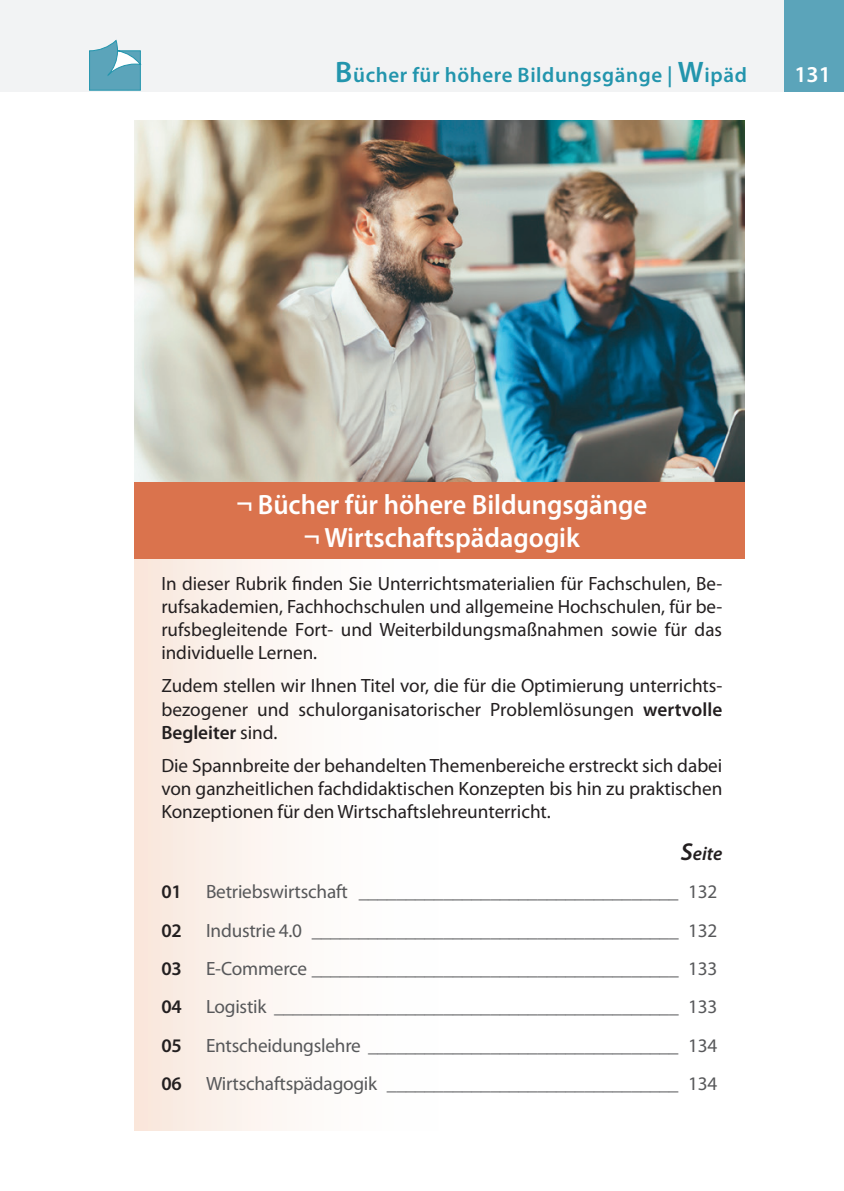
<style>
.page{position:relative;width:844px;height:1191px;background:#fff}
.page>*{position:absolute;margin:0;border:0;box-sizing:border-box;transform-origin:0 0}
.t1{font:600 28px/33.2px "Myriad Pro";color:#fff;text-align:center;scale:.96 1}
.t2{font:600 22.75px "Myriad Pro";color:#fff}
.Kopfzeile-rechts{font:600 21px "Myriad Pro";letter-spacing:.03em;color:#2395ad}
.Infotext{font:19.25px/23.1px "Myriad Pro";color:#231f20;text-align:justify}
.Numerierung_S__8{font:19.25px "Myriad Pro";letter-spacing:-.01em;color:#57585a}
.Numerierung_S__8-2{font:600 19.25px "Myriad Pro";letter-spacing:-.01em;color:#231f20}
.t3{font:italic 600 19.25px "Myriad Pro";color:#231f20}
.s1{font-size:29.75px}
.s2{font-weight:600}
.s3{font-size:24.5px}
</style>
<div class="page">
<div style="left:0;top:0;width:843px;height:92px;background:#f2f3f4"></div>
<svg style="left:89px;top:39px;width:53px;height:52px"></svg>
<div style="left:784px;top:0;width:59px;height:92px;background:#5ba4ba"></div>
<div style="left:134px;top:120px;width:307px;height:1010px;background:linear-gradient(to right,#f9e9df,#fff)"></div>
<img style="left:134px;top:120px;width:610px;height:362px">
<div style="left:134px;top:482px;width:610px;height:77px;background:#da734d"></div>
<p class="Kopfzeile-rechts" style="left:335px;top:61px;width:413px"><span class="s1">B</span>ücher für höhere Bildungsgänge | <span class="s1">W</span>ipäd</p>
<p class="t2" style="left:794px;top:60px;width:38px">131</p>
<p class="t1" style="left:236px;top:487px;width:429px">¬ Bücher für höhere Bildungsgänge ¬ Wirtschaftspädagogik</p>
<p class="Infotext" style="left:161px;top:572px;width:562px">In dieser Rubrik finden Sie Unterrichtsmaterialien für Fachschulen, Be&shy;rufsakademien, Fachhochschulen und allgemeine Hochschulen, für be&shy;rufsbegleitende Fort- und Weiterbildungsmaßnahmen sowie für das individuelle Lernen.</p>
<p class="Infotext" style="left:161px;top:674px;width:562px">Zudem stellen wir Ihnen Titel vor, die für die Optimierung unterrichts&shy;bezogener und schulorganisatorischer Problemlösungen <span class="s2">wertvolle Begleiter</span> sind.</p>
<p class="Infotext" style="left:161px;top:753px;width:562px">Die Spannbreite der behandelten Themenbereiche erstreckt sich dabei von ganzheitlichen fachdidaktischen Konzepten bis hin zu praktischen Konzeptionen für den Wirtschaftslehreunterricht.</p>
<p class="t3" style="left:680px;top:843px;width:43px"><span class="s3">S</span>eite</p>
<p class="Numerierung_S__8-2" style="left:161px;top:879px;width:22px">01</p>
<p class="Numerierung_S__8" style="left:206px;top:880px;width:512px">Betriebswirtschaft __________________________________ 132</p>
<p class="Numerierung_S__8-2" style="left:161px;top:918px;width:22px">02</p>
<p class="Numerierung_S__8" style="left:206px;top:918px;width:512px">Industrie 4.0 _______________________________________ 132</p>
<p class="Numerierung_S__8-2" style="left:161px;top:956px;width:22px">03</p>
<p class="Numerierung_S__8" style="left:206px;top:956px;width:512px">E-Commerce _______________________________________ 133</p>
<p class="Numerierung_S__8-2" style="left:161px;top:994px;width:22px">04</p>
<p class="Numerierung_S__8" style="left:206px;top:995px;width:512px">Logistik ___________________________________________ 133</p>
<p class="Numerierung_S__8-2" style="left:161px;top:1033px;width:22px">05</p>
<p class="Numerierung_S__8" style="left:206px;top:1033px;width:512px">Entscheidungslehre _________________________________ 134</p>
<p class="Numerierung_S__8-2" style="left:161px;top:1071px;width:22px">06</p>
<p class="Numerierung_S__8" style="left:206px;top:1071px;width:512px">Wirtschaftspädagogik _______________________________ 134</p>
</div>
